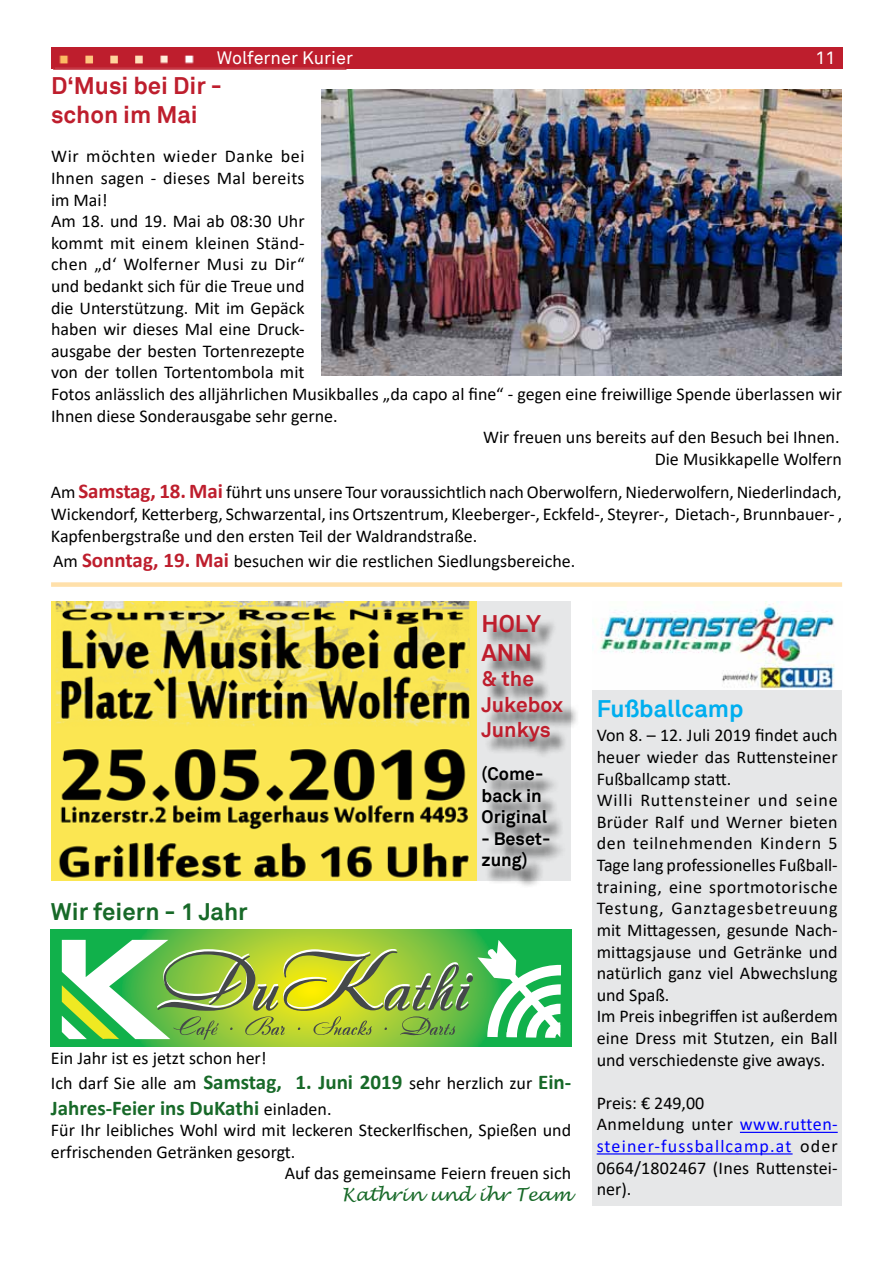
<style>
.page{position:relative;width:893px;height:1263px;background:#fff}
.page>*{position:absolute;margin:0;border:0;box-sizing:border-box;transform-origin:0 0}
.t1{font:700 24px/28.8px "Akkurat OEVP";color:#be1e2d}
.t2{font:700 24px "Akkurat OEVP";color:#176928}
.t3{font:700 24px "Akkurat OEVP";color:#00aeef}
.t4{font:700 21px "Calibri";color:#176928}
.t5{font:700 21px/25.2px "Akkurat OEVP";color:#be1e2d}
.t6{font:18px/21.6px "Calibri";color:#000}
.t7{font:18px/21.6px "Calibri";letter-spacing:.025em;color:#000}
.t8{font:700 18px/21.6px "Akkurat OEVP";color:#000}
.t9{font:18px "Calibri";letter-spacing:.02em;color:#000}
.t10{font:18px "Calibri";letter-spacing:.04em;color:#000}
.t11{font:italic 18px "Lucida Handwriting";color:#176928}
.t12{font:18px "Akkurat OEVP";color:#fff}
.s1{font-weight:700;font-size:21px;color:#be1e2d}
.s2{font-weight:700;font-size:21px;color:#176928}
.s3{font-weight:400;font-size:18px;color:#000}
.s4{color:#00f}
</style>
<div class="page">
<div style="left:592px;top:601px;width:250px;height:604px;background:#e6e7e8"></div>
<img style="left:322px;top:89px;width:520px;height:286px">
<svg style="left:51px;top:929px;width:520px;height:117px;background:#4bbb45"></svg>
<svg style="left:62px;top:940px;width:499px;height:100px"></svg>
<img style="left:592px;top:601px;width:250px;height:89px">
<hr style="left:740px;top:1132px;width:98px;height:1px;background:#00f">
<hr style="left:597px;top:1153px;width:196px;height:1px;background:#00f">
<div style="left:51px;top:582px;width:791px;height:5px;background:#ffe0aa"></div>
<img style="left:51px;top:601px;width:426px;height:279px">
<div style="left:477px;top:601px;width:94px;height:279px;background:#e6e7e8"></div>
<div style="left:484px;top:619px;width:97px;height:269px;background:#000;opacity:.75"></div>
<div style="left:51px;top:48px;width:791px;height:21px;background:#be1e2d"></div>
<img style="left:59px;top:55px;width:135px;height:9px">
<div style="left:53px;top:49px;width:293px;height:21px;border:2px solid #be1e2d"></div>
<p class="t12" style="left:217px;top:47px;width:138px">Wolferner Kurier</p>
<p class="t12" style="left:815px;top:47px;width:22px">11</p>
<h1 class="t1" style="left:51px;top:71px;width:173px">D‘Musi bei Dir - schon im Mai</h1>
<p class="t10" style="left:51px;top:144px;width:255px">Wir möchten wieder Danke bei</p>
<p class="t6" style="left:51px;top:167px;width:255px">Ihnen sagen - dieses Mal bereits</p>
<p class="t6" style="left:51px;top:188px;width:58px">im Mai!</p>
<p class="t6" style="left:51px;top:210px;width:255px">Am 18. und 19. Mai ab 08:30 Uhr</p>
<p class="t6" style="left:51px;top:232px;width:255px">kommt mit einem kleinen Ständ-</p>
<p class="t9" style="left:51px;top:252px;width:255px">chen „d‘ Wolferner Musi zu Dir“</p>
<p class="t6" style="left:51px;top:275px;width:255px">und bedankt sich für die Treue und</p>
<p class="t6" style="left:51px;top:296px;width:255px">die Unterstützung. Mit im Gepäck</p>
<p class="t6" style="left:51px;top:318px;width:255px">haben wir dieses Mal eine Druck-</p>
<p class="t6" style="left:51px;top:340px;width:255px">ausgabe der besten Tortenrezepte</p>
<p class="t6" style="left:51px;top:361px;width:255px">von der tollen Tortentombola mit</p>
<p class="t6" style="left:51px;top:383px;width:792px">Fotos anlässlich des alljährlichen Musikballes „da capo al fine“ - gegen eine freiwillige Spende überlassen wir</p>
<p class="t6" style="left:51px;top:404px;width:288px">Ihnen diese Sonderausgabe sehr gerne.</p>
<p class="t6" style="left:483px;top:426px;width:358px">Wir freuen uns bereits auf den Besuch bei Ihnen.</p>
<p class="t6" style="left:655px;top:448px;width:189px">Die Musikkapelle Wolfern</p>
<p class="t6" style="left:51px;top:481px;width:793px;text-align:justify">Am <span class="s1">Samstag, 18. Mai</span> führt uns unsere Tour voraussichtlich nach Oberwolfern, Niederwolfern, Niederlindach, Wickendorf, Ketterberg, Schwarzental, ins Ortszentrum, Kleeberger-, Eckfeld-, Steyrer-, Dietach-, Brunnbauer- , Kapfenbergstraße und den ersten Teil der Waldrandstraße.</p>
<p class="t6" style="left:53px;top:549px;width:524px">Am <span class="s1">Sonntag, 19. Mai</span> besuchen wir die restlichen Siedlungsbereiche.</p>
<h1 class="t2" style="left:51px;top:897px;width:198px">Wir feiern - 1 Jahr</h1>
<h1 class="t1" style="left:482px;top:610px;width:61px">HOLY<br>ANN</h1>
<p class="t5" style="left:482px;top:667px;width:83px">&amp; the<br>Jukebox<br>Junkys</p>
<p class="t8" style="left:482px;top:763px;width:67px">(Come&shy;back in<br>Original</p>
<p class="t8" style="left:482px;top:828px;width:70px">- Beset&shy;zung)</p>
<p class="t6" style="left:51px;top:1045px;width:522px;line-height:25.2px">Ein Jahr ist es jetzt schon her!<br>Ich darf Sie alle am <span class="s2">Samstag, 1. Juni 2019</span> sehr herzlich zur <span class="s2">Ein-</span></p>
<p class="t4" style="left:51px;top:1093px;width:282px">Jahres-Feier ins DuKathi <span class="s3">einladen.</span></p>
<p class="t6" style="left:51px;top:1119px;width:522px">Für Ihr leibliches Wohl wird mit leckeren Steckerlfischen, Spießen und</p>
<p class="t6" style="left:51px;top:1140px;width:246px">erfrischenden Getränken gesorgt.</p>
<p class="t6" style="left:285px;top:1162px;width:288px">Auf das gemeinsame Feiern freuen sich</p>
<p class="t11" style="left:342px;top:1184px;width:231px">Kathrin und ihr Team</p>
<h1 class="t3" style="left:597px;top:693px;width:148px">Fußballcamp</h1>
<p class="t6" style="left:597px;top:724px;width:243px">Von 8. – 12. Juli 2019 findet auch heuer wieder das Ruttensteiner<br>Fußballcamp statt.<br>Willi Ruttensteiner und seine<br>Brüder Ralf und Werner bieten den teilnehmenden Kindern 5<br>Tage lang professionelles Fußball&shy;training, eine sportmotorische<br>Testung, Ganztagesbetreuung mit Mittagessen, gesunde Nach&shy;mittagsjause und Getränke und natürlich ganz viel Abwechslung und Spaß.<br>Im Preis inbegriffen ist außerdem eine Dress mit Stutzen, ein Ball und verschiedenste give aways.</p>
<p class="t7" style="left:597px;top:1091px;width:243px">Preis: € 249,00<br>Anmeldung unter <span class="s4">www.rutten&shy;steiner-fussballcamp.at</span> oder<br>0664/1802467 (Ines Ruttenstei&shy;ner).</p>
</div>
